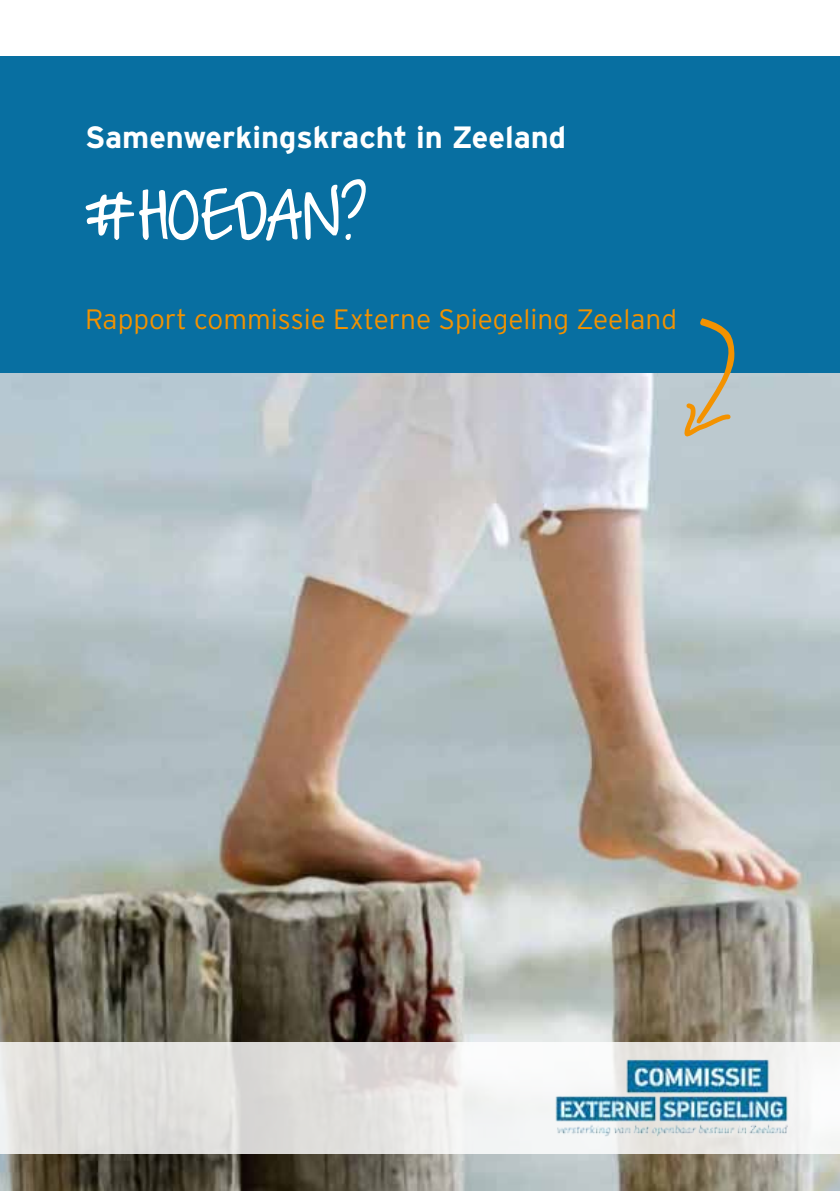
<style>
.page{position:relative;width:840px;height:1191px;background:#fff}
.page>*{position:absolute;margin:0;border:0;box-sizing:border-box;transform-origin:0 0}
.t1{font:700 68px "Sharkinthe Water";color:#fff}
.t2{font:700 30.8px "Interstate";color:#fff}
.t3{font:300 28px "Interstate";color:#f39200}
</style>
<div class="page">
<img style="left:0;top:373px;width:839px;height:818px">
<div style="left:0;top:57px;width:839px;height:316px;background:#086fa1"></div>
<svg style="left:0;top:1042px;width:839px;height:111px;fill:#e4e3e0"></svg>
<svg style="left:680px;top:318px;width:55px;height:122px"></svg>
<img style="left:544px;top:1060px;width:259px;height:76px">
<p class="t2" style="left:85px;top:120px;width:482px">Samenwerkingskracht in Zeeland</p>
<h1 class="t1" style="left:85px;top:162px;width:283px">#HOEDAN?</h1>
<p class="t3" style="left:85px;top:303px;width:593px">Rapport commissie Externe Spiegeling Zeeland</p>
</div>
